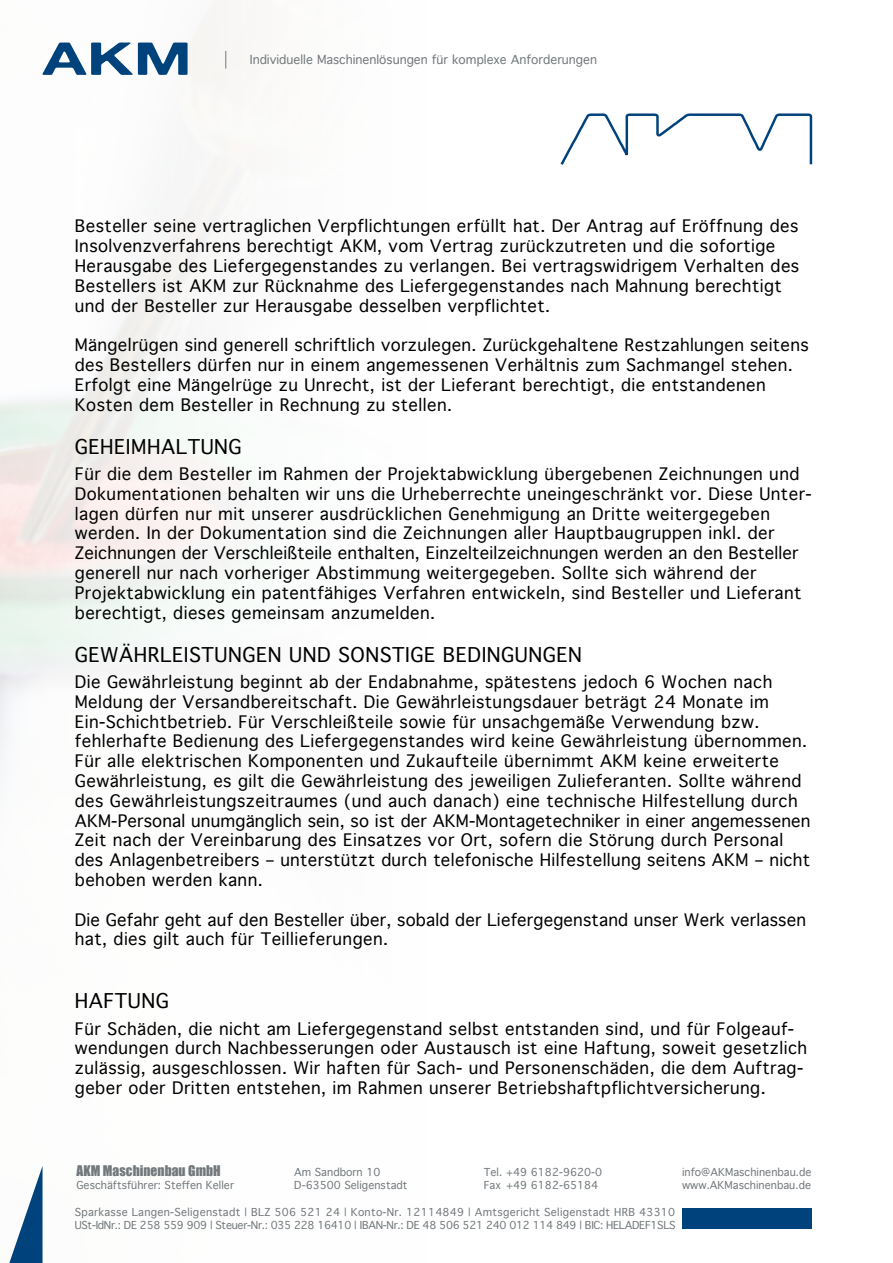
<style>
.page{position:relative;width:893px;height:1263px;background:#fff}
.page>*{position:absolute;margin:0;border:0;box-sizing:border-box;transform-origin:0 0}
.t1{font:19.5px "Geneva";letter-spacing:.025em;color:#000}
.t2{font:16.5px/19.8px "Geneva";letter-spacing:.025em;color:#000}
.t3{font:13.5px "Impact";letter-spacing:.005em;color:#72787b}
.t4{font:12px "Geneva";color:#72787b}
.t5{font:10.5px/12.6px "Geneva";letter-spacing:.025em;color:#72787b}
.t6{font:10.5px/12.6px "Geneva";letter-spacing:.005em;color:#72787b}
</style>
<div class="page">
<svg style="left:43px;top:43px;width:145px;height:32px"></svg>
<svg style="left:226px;top:51px;width:1px;height:18px"></svg>
<div style="left:682px;top:1208px;width:129px;height:21px;background:#00427b"></div>
<svg style="left:9px;top:1166px;width:34px;height:97px"></svg>
<svg style="left:560px;top:113px;width:253px;height:52px"></svg>
<p class="t4" style="left:250px;top:49px;width:349px">Individuelle Maschinenlösungen für komplexe Anforderungen</p>
<p class="t2" style="left:75px;top:216px;width:726px">Besteller seine vertraglichen Verpflichtungen erfüllt hat. Der Antrag auf Eröffnung des Insolvenzverfahrens berechtigt AKM, vom Vertrag zurückzutreten und die sofortige Herausgabe des Liefergegenstandes zu verlangen. Bei vertragswidrigem Verhalten des Bestellers ist AKM zur Rücknahme des Liefergegenstandes nach Mahnung berechtigt und der Besteller zur Herausgabe desselben verpflichtet.</p>
<p class="t2" style="left:75px;top:335px;width:735px">Mängelrügen sind generell schriftlich vorzulegen. Zurückgehaltene Restzahlungen seitens des Bestellers dürfen nur in einem angemessenen Verhältnis zum Sachmangel stehen.<br>Erfolgt eine Mängelrüge zu Unrecht, ist der Lieferant berechtigt, die entstandenen Kosten dem Besteller in Rechnung zu stellen.</p>
<p class="t1" style="left:75px;top:430px;width:28px">Geheimhaltung</p>
<p class="t2" style="left:75px;top:464px;width:738px">Für die dem Besteller im Rahmen der Projektabwicklung übergebenen Zeichnungen und Dokumentationen behalten wir uns die Urheberrechte uneingeschränkt vor. Diese Unter&shy;lagen dürfen nur mit unserer ausdrücklichen Genehmigung an Dritte weitergegeben werden. In der Dokumentation sind die Zeichnungen aller Hauptbaugruppen inkl. der Zeichnungen der Verschleißteile enthalten, Einzelteilzeichnungen werden an den Besteller generell nur nach vorheriger Abstimmung weitergegeben. Sollte sich während der Projektabwicklung ein patentfähiges Verfahren entwickeln, sind Besteller und Lieferant berechtigt, dieses gemeinsam anzumelden.</p>
<p class="t1" style="left:75px;top:638px;width:73px">Gewährleistungen</p>
<p class="t1" style="left:289px;top:638px;width:15px">und</p>
<p class="t1" style="left:338px;top:638px;width:13px">sonstige</p>
<p class="t1" style="left:443px;top:638px;width:27px">Bedingungen</p>
<p class="t2" style="left:75px;top:672px;width:737px">Die Gewährleistung beginnt ab der Endabnahme, spätestens jedoch 6 Wochen nach Meldung der Versandbereitschaft. Die Gewährleistungsdauer beträgt 24 Monate im Ein-Schichtbetrieb. Für Verschleißteile sowie für unsachgemäße Verwendung bzw. fehlerhafte Bedienung des Liefergegenstandes wird keine Gewährleistung übernommen.<br>Für alle elektrischen Komponenten und Zukaufteile übernimmt AKM keine erweiterte Gewährleistung, es gilt die Gewährleistung des jeweiligen Zulieferanten. Sollte während des Gewährleistungszeitraumes (und auch danach) eine technische Hilfestellung durch AKM-Personal unumgänglich sein, so ist der AKM-Montagetechniker in einer angemessenen Zeit nach der Vereinbarung des Einsatzes vor Ort, sofern die Störung durch Personal des Anlagenbetreibers – unterstützt durch telefonische Hilfestellung seitens AKM – nicht behoben werden kann.</p>
<p class="t2" style="left:75px;top:909px;width:733px">Die Gefahr geht auf den Besteller über, sobald der Liefergegenstand unser Werk verlassen hat, dies gilt auch für Teillieferungen.</p>
<p class="t1" style="left:75px;top:985px;width:29px">Haftung</p>
<p class="t2" style="left:75px;top:1018px;width:734px">Für Schäden, die nicht am Liefergegenstand selbst entstanden sind, und für Folgeauf&shy;wendungen durch Nachbesserungen oder Austausch ist eine Haftung, soweit gesetzlich zulässig, ausgeschlossen. Wir haften für Sach- und Personenschäden, die dem Auftrag&shy;geber oder Dritten entstehen, im Rahmen unserer Betriebshaftpflichtversicherung.</p>
<p class="t3" style="left:77px;top:1163px;width:146px">AKM Maschinenbau GmbH</p>
<p class="t6" style="left:77px;top:1178px;width:159px">Geschäftsführer: Steffen Keller</p>
<p class="t6" style="left:294px;top:1165px;width:115px">Am Sandborn 10<br>D-63500 Seligenstadt</p>
<p class="t6" style="left:484px;top:1165px;width:120px">Tel. +49 6182-9620-0<br>Fax +49 6182-65184</p>
<p class="t6" style="left:682px;top:1165px;width:37px">info@akm</p>
<p class="t6" style="left:682px;top:1165px;width:131px;text-align:right">aschinenbau.de www.AKMaschinenbau.de</p>
<p class="t5" style="left:75px;top:1206px;width:602px">Sparkasse Langen-Seligenstadt | BLZ 506 521 24 | Konto-Nr. 12114849 | Amtsgericht Seligenstadt HRB 43310<br>USt-IdNr.: DE 258 559 909 | Steuer-Nr.: 035 228 16410 | IBAN-Nr.: DE 48 506 521 240 012 114 849 | BIC: HELADEF1SLS</p>
</div>
